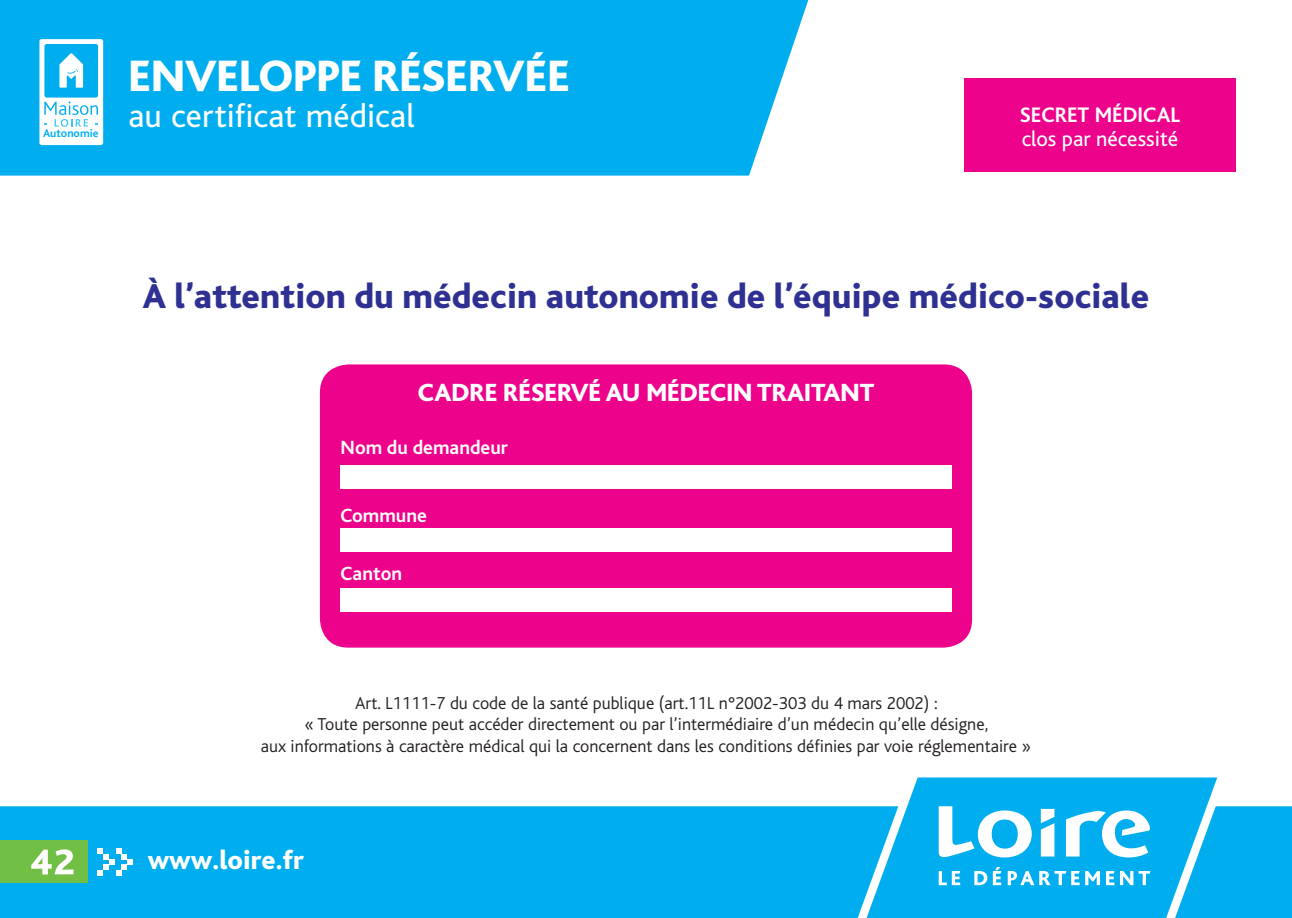
<style>
.page{position:relative;width:1292px;height:918px;background:#fff}
.page>*{position:absolute;margin:0;border:0;box-sizing:border-box;transform-origin:0 0}
.t1{font:800 46px "Bliss";color:#fff}
.t2{font:800 36px "Bliss";letter-spacing:.005em;color:#2e3092}
.t3{font:34px "Bliss";letter-spacing:.005em;color:#fff}
.t4{font:800 27.4px "Bliss";color:#fff}
.t5{font:800 26px "Bliss";color:#fff}
.t6{font:22px "Bliss";color:#fff}
.t7{font:700 22px "Bliss";color:#fff}
.t8{font:700 20px "Bliss";color:#fff}
.t9{font:300 18px/21.6px "Bliss";color:#231f20;text-align:center}
.t10{font:700 11.6px "Bliss";color:#00aeef}
</style>
<div class="page">
<div style="left:0;top:0;width:809px;height:175px;background:#00aeef"></div>
<svg style="left:39px;top:39px;width:64px;height:106px"></svg>
<div style="left:0;top:806px;width:856px;height:111px;background:#00aeef"></div>
<svg style="left:856px;top:777px;width:361px;height:140px;background:#17b5f0"></svg>
<div style="left:0;top:840px;width:88px;height:43px;background:#71bf44"></div>
<svg style="left:98px;top:848px;width:35px;height:27px"></svg>
<svg style="left:31px;top:849px;width:42px;height:25px"></svg>
<svg style="left:938px;top:870px;width:22px;height:15px"></svg>
<svg style="left:974px;top:870px;width:13px;height:15px"></svg>
<svg style="left:993px;top:867px;width:8px;height:18px"></svg>
<svg style="left:1007px;top:870px;width:72px;height:15px"></svg>
<svg style="left:1085px;top:870px;width:15px;height:15px"></svg>
<svg style="left:1106px;top:870px;width:8px;height:15px"></svg>
<svg style="left:1120px;top:870px;width:30px;height:15px"></svg>
<svg style="left:1040px;top:808px;width:14px;height:48px"></svg>
<svg style="left:938px;top:806px;width:93px;height:51px"></svg>
<svg style="left:1066px;top:810px;width:84px;height:47px"></svg>
<div style="left:320px;top:364px;width:652px;height:283px;background:#ed028c;border-radius:28px"></div>
<div style="left:340px;top:465px;width:611px;height:23px;background:#fff"></div>
<div style="left:340px;top:528px;width:611px;height:23px;background:#fff"></div>
<div style="left:340px;top:588px;width:611px;height:24px;background:#fff"></div>
<div style="left:964px;top:79px;width:271px;height:93px;background:#ed028c"></div>
<svg style="left:1164px;top:806px;width:128px;height:112px;background:#12b3f0"></svg>
<p class="t10" style="left:43px;top:127px;width:57px">Autonomie</p>
<h1 class="t1" style="left:128px;top:52px;width:442px">ENVELOPPE RÉSERVÉE</h1>
<h3 class="t3" style="left:128px;top:98px;width:288px">au certificat médical</h3>
<p class="t7" style="left:1020px;top:103px;width:162px">SECRET MÉDICAL</p>
<p class="t6" style="left:1021px;top:127px;width:158px">clos par nécessité</p>
<h2 class="t2" style="left:143px;top:278px;width:1008px">À l’attention du médecin autonomie de l’équipe médico-sociale</h2>
<h3 class="t5" style="left:418px;top:379px;width:458px">CADRE RÉSERVÉ AU MÉDECIN TRAITANT</h3>
<p class="t8" style="left:340px;top:436px;width:169px">Nom du demandeur</p>
<p class="t8" style="left:340px;top:504px;width:88px">Commune</p>
<p class="t8" style="left:340px;top:562px;width:63px">Canton</p>
<p class="t9" style="left:261px;top:692px;width:772px">Art. L1111-7 du code de la santé publique (art.11L n°2002-303 du 4 mars 2002) :<br>« Toute personne peut accéder directement ou par l’intermédiaire d’un médecin qu’elle désigne,<br>aux informations à caractère médical qui la concernent dans les conditions définies par voie réglementaire »</p>
<h3 class="t4" style="left:148px;top:845px;width:158px">www.loire.fr</h3>
</div>
